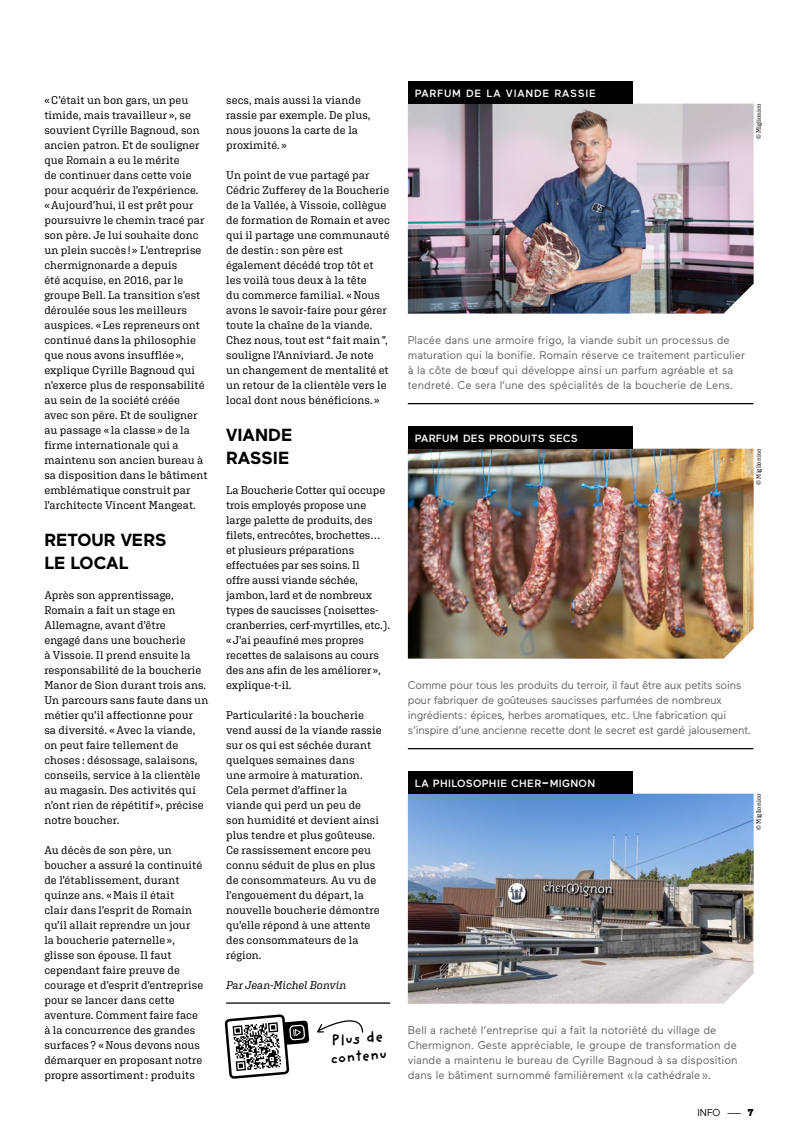
<style>
.page{position:relative;width:798px;height:1134px;background:#fff}
.page>*{position:absolute;margin:0;border:0;box-sizing:border-box;transform-origin:0 0}
.t1{font:700 17.5px/22.5px "Maax";color:#000}
.t2{font:700 15px/18px "Providence Sans Pro";color:#000}
.t3{font:11.25px/15px "Aglet Slab";letter-spacing:.005em;color:#000}
.t4{font:11.25px/15px "Maax";color:#626261}
.t5{font:11.25px/15px "Maax";letter-spacing:-.02em;color:#626261}
.t6{font:italic 11.25px "Aglet Slab";letter-spacing:-.005em;color:#000}
.t7{font:500 10.5px "Maax";letter-spacing:.03em;color:#fff}
.t8{font:500 10.5px "Maax";letter-spacing:.07em;color:#fff}
.t9{font:10px "Maax";color:#000}
.t10{font:6.25px "Aglet Slab";color:#000}
.s1{font-size:15px}
.s2{font-weight:900}
</style>
<div class="page">
<img style="left:407px;top:794px;width:346px;height:210px">
<img style="left:407px;top:449px;width:346px;height:210px">
<img style="left:407px;top:104px;width:346px;height:210px">
<div style="left:407px;top:81px;width:225px;height:23px;background:#000"></div>
<hr style="left:407px;top:748px;width:346px;height:1px;background:#000">
<hr style="left:407px;top:403px;width:346px;height:1px;background:#000">
<div style="left:407px;top:426px;width:225px;height:23px;background:#000"></div>
<div style="left:407px;top:771px;width:225px;height:23px;background:#000"></div>
<hr style="left:226px;top:1002px;width:164px;height:2px;background:#000">
<svg style="left:317px;top:1020px;width:47px;height:13px"></svg>
<svg style="left:226px;top:1014px;width:83px;height:63px"></svg>
<p class="t3" style="left:44px;top:92px;width:165px">«C’était un bon gars, un peu timide, mais travailleur », se souvient Cyrille Bagnoud, son ancien patron. Et de souligner que Romain a eu le mérite<br>de continuer dans cette voie pour acquérir de l’expérience. «Aujourd’hui, il est prêt pour poursuivre le chemin tracé par son père. Je lui souhaite donc un plein succès ! » L’entreprise chermignonarde a depuis<br>été acquise, en 2016, par le groupe Bell. La transition s’est déroulée sous les meilleurs auspices. « Les repreneurs ont continué dans la philosophie que nous avons insufflée », explique Cyrille Bagnoud qui n’exerce plus de responsabilité au sein de la société créée<br>avec son père. Et de souligner au passage « la classe » de la firme internationale qui a maintenu son ancien bureau à sa disposition dans le bâtiment emblématique construit par l’architecte Vincent Mangeat.</p>
<p class="t1" style="left:44px;top:529px;width:124px">RETOUR VERS<br>LE LOCAL</p>
<p class="t3" style="left:44px;top:587px;width:165px">Après son apprentissage,<br>Romain a fait un stage en<br>Allemagne, avant d’être<br>engagé dans une boucherie<br>à Vissoie. Il prend ensuite la responsabilité de la boucherie<br>Manor de Sion durant trois ans.<br>Un parcours sans faute dans un métier qu’il affectionne pour<br>sa diversité. «Avec la viande, on peut faire tellement de choses : désossage, salaisons, conseils, service à la clientèle au magasin. Des activités qui n’ont rien de répétitif », précise notre boucher.</p>
<p class="t3" style="left:44px;top:842px;width:160px">Au décès de son père, un boucher a assuré la continuité de l’établissement, durant quinze ans. « Mais il était<br>clair dans l’esprit de Romain qu’il allait reprendre un jour<br>la boucherie paternelle », glisse son épouse. Il faut cependant faire preuve de courage et d’esprit d’entreprise pour se lancer dans cette aventure. Comment faire face à la concurrence des grandes surfaces ? « Nous devons nous démarquer en proposant notre propre assortiment: produits</p>
<p class="t3" style="left:226px;top:92px;width:146px">secs, mais aussi la viande rassie par exemple. De plus, nous jouons la carte de la proximité. »</p>
<p class="t3" style="left:226px;top:167px;width:165px">Un point de vue partagé par<br>Cédric Zufferey de la Boucherie de la Vallée, à Vissoie, collègue de formation de Romain et avec qui il partage une communauté de destin: son père est également décédé trop tôt et les voilà tous deux à la tête<br>du commerce familial. « Nous avons le savoir-faire pour gérer toute la chaîne de la viande.<br>Chez nous, tout est “fait main”, souligne l’Anniviard. Je note un changement de mentalité et un retour de la clientèle vers le local dont nous bénéficions. »</p>
<p class="t1" style="left:226px;top:424px;width:68px">VIANDE<br>RASSIE</p>
<p class="t3" style="left:226px;top:482px;width:165px">La Boucherie Cotter qui occupe trois employés propose une large palette de produits, des filets, entrecôtes, brochettes… et plusieurs préparations effectuées par ses soins. Il<br>offre aussi viande séchée, jambon, lard et de nombreux types de saucisses (noisettes&shy;cranberries, cerf-myrtilles, etc.). «J’ai peaufiné mes propres recettes de salaisons au cours des ans afin de les améliorer », explique-t-il.</p>
<p class="t3" style="left:226px;top:707px;width:157px">Particularité : la boucherie vend aussi de la viande rassie sur os qui est séchée durant quelques semaines dans<br>une armoire à maturation.<br>Cela permet d’affiner la viande qui perd un peu de son humidité et devient ainsi plus tendre et plus goûteuse.<br>Ce rassissement encore peu connu séduit de plus en plus de consommateurs. Au vu de l’engouement du départ, la nouvelle boucherie démontre qu’elle répond à une attente des consommateurs de la région.</p>
<p class="t6" style="left:226px;top:978px;width:122px">Par Jean-Michel Bonvin</p>
<p class="t2" style="left:328px;top:1031px;width:58px;rotate:-5deg">Plus de contenu</p>
<p class="t8" style="left:415px;top:88px;width:182px">PARFUM DE LA VIANDE RASSIE</p>
<p class="t10" style="left:754px;top:139px;width:37px;rotate:-90deg">© Miglionico</p>
<p class="t4" style="left:407px;top:332px;width:338px">Placée dans une armoire frigo, la viande subit un processus de maturation qui la bonifie. Romain réserve ce traitement particulier à la côte de bœuf qui développe ainsi un parfum agréable et sa tendreté. Ce sera l’une des spécialités de la boucherie de Lens.</p>
<p class="t7" style="left:415px;top:433px;width:164px">PARFUM DES PRODUITS SECS</p>
<p class="t10" style="left:754px;top:484px;width:37px;rotate:-90deg">© Miglionico</p>
<p class="t5" style="left:407px;top:677px;width:345px">Comme pour tous les produits du terroir, il faut être aux petits soins pour fabriquer de goûteuses saucisses parfumées de nombreux ingrédients: épices, herbes aromatiques, etc. Une fabrication qui s’inspire d’une ancienne recette dont le secret est gardé jalousement.</p>
<p class="t7" style="left:415px;top:778px;width:182px">LA PHILOSOPHIE CHER<span class="s1">-</span>MIGNON</p>
<p class="t10" style="left:754px;top:829px;width:37px;rotate:-90deg">© Miglionico</p>
<p class="t4" style="left:407px;top:1022px;width:331px">Bell a racheté l’entreprise qui a fait la notoriété du village de Chermignon. Geste appréciable, le groupe de transformation de viande a maintenu le bureau de Cyrille Bagnoud à sa disposition dans le bâtiment surnommé familièrement «la cathédrale».</p>
<p class="t9" style="left:697px;top:1107px;width:58px">INFO —— <span class="s2">7</span></p>
</div>
